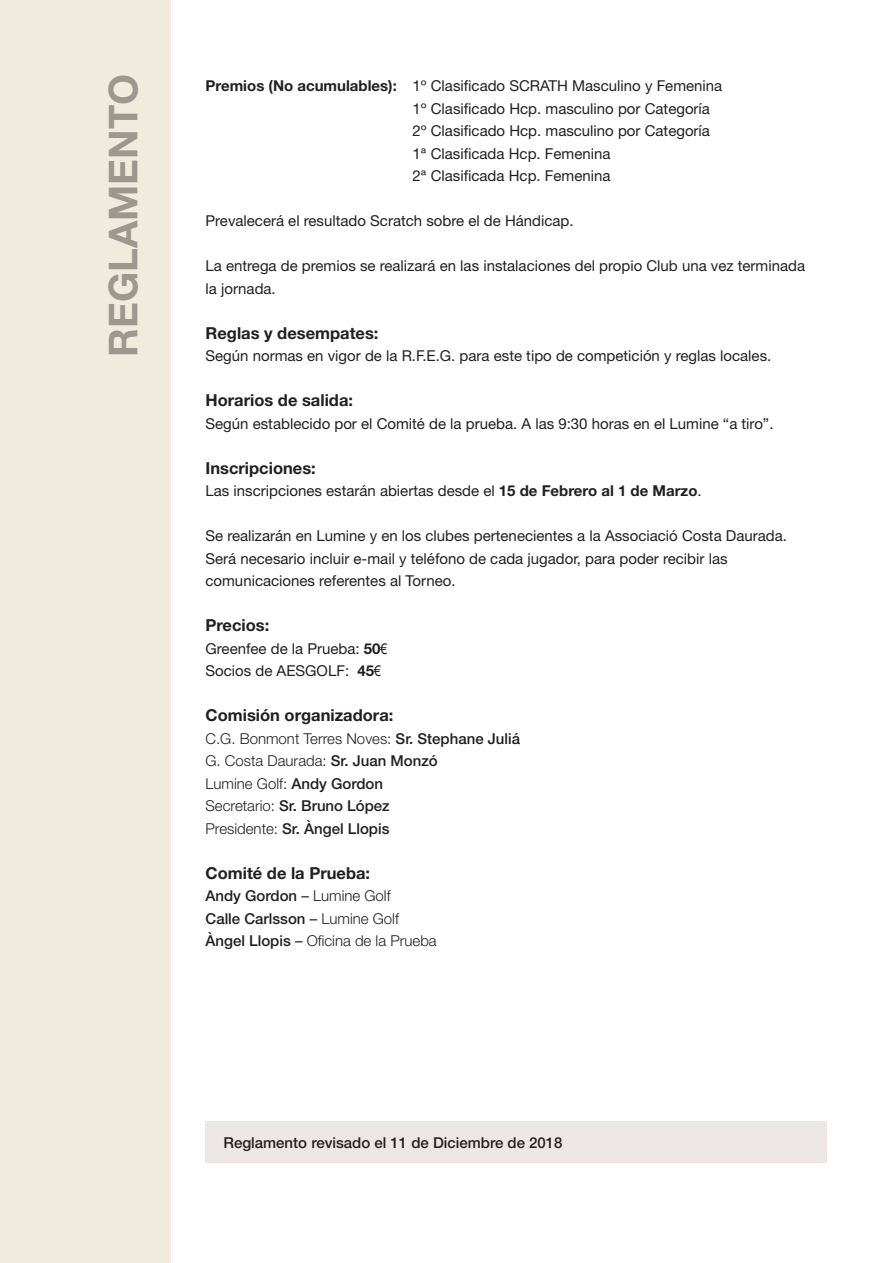
<style>
.page{position:relative;width:893px;height:1263px;background:#fff}
.page>*{position:absolute;margin:0;border:0;box-sizing:border-box;transform-origin:0 0}
.t1{font:700 39.9px "Helvetica Neue";color:#9f9690}
.t2{font:700 16.5px "Helvetica Neue";color:#231f20}
.t3{font:15px/22.5px "Helvetica Neue";color:#231f20}
.t4{font:300 15px/22.5px "Helvetica Neue";color:#231f20}
.t5{font:500 15px "Helvetica Neue";color:#231f20}
.s1{font-weight:700}
.s2{font-family:"Arial Narrow"}
.s3{font-weight:500}
.s4{font-weight:400}
</style>
<div class="page">
<div style="left:206px;top:1121px;width:621px;height:41px;background:#ece7e6"></div>
<div style="left:0;top:0;width:170px;height:1263px;background:#f0ebdd"></div>
<h1 class="t1" style="left:99px;top:357px;width:284px;rotate:-90deg">REGLAMENTO</h1>
<p class="t3" style="left:413px;top:74px;width:311px;text-indent:-207px"><span class="s1">Premios (No acumulables):</span> 1º Clasificado SCRATH Masculino y Femenina 1º Clasificado Hcp. masculino por Categoría 2º Clasificado Hcp. masculino por Categoría 1ª Clasificada Hcp. Femenina<br>2ª Clasificada Hcp. Femenina</p>
<p class="t3" style="left:206px;top:209px;width:370px">Prevalecerá el resultado Scratch sobre el de Hándicap.</p>
<p class="t3" style="left:206px;top:254px;width:601px">La entrega de premios se realizará en las instalaciones del propio Club una vez terminada la jornada.</p>
<p class="t2" style="left:206px;top:323px;width:174px">Reglas y desempates:</p>
<p class="t3" style="left:206px;top:344px;width:567px">Según normas en vigor de la R.F.E.G. para este tipo de competición y reglas locales.</p>
<p class="t2" style="left:206px;top:390px;width:149px">Horarios de salida:</p>
<p class="t3" style="left:206px;top:412px;width:569px">Según establecido por el Comité de la prueba. A las 9:30 horas en el Lumine “a tiro”.</p>
<p class="t2" style="left:206px;top:458px;width:112px">Inscripciones:</p>
<p class="t3" style="left:206px;top:479px;width:498px">Las inscripciones estarán abiertas desde el <span class="s1">15 de Febrero al 1 de Marzo</span>.</p>
<p class="t3" style="left:206px;top:524px;width:583px">Se realizarán en Lumine y en los clubes pertenecientes a la Associació Costa Daurada.<br>Será necesario incluir e-mail y teléfono de cada jugador, para poder recibir las comunicaciones referentes al Torneo.</p>
<p class="t2" style="left:206px;top:615px;width:65px">Precios:</p>
<p class="t3" style="left:206px;top:637px;width:183px">Greenfee de la Prueba: <span class="s1">50</span><span class="s2">€<br></span>Socios de AESGOLF: <span class="s1">45</span><span class="s2">€</span></p>
<p class="t2" style="left:206px;top:705px;width:189px">Comisión organizadora:</p>
<p class="t4" style="left:206px;top:727px;width:316px">C.G. Bonmont Terres Noves: <span class="s3">Sr. Stephane Juliá<br></span>G. Costa Daurada: <span class="s3">Sr. Juan Monzó<br></span>Lumine Golf: <span class="s3">Andy Gordon<br></span>Secretario: <span class="s3">Sr. Bruno López<br></span>Presidente: <span class="s3">Sr. Àngel Llopis</span></p>
<p class="t2" style="left:206px;top:863px;width:166px">Comité de la Prueba:</p>
<p class="t4" style="left:206px;top:884px;width:233px"><span class="s3">Andy Gordon</span> <span class="s4">–</span> Lumine Golf<br><span class="s3">Calle Carlsson</span> <span class="s4">–</span> Lumine Golf<br><span class="s3">Àngel Llopis</span> <span class="s4">–</span> Oficina de la Prueba</p>
<p class="t5" style="left:223px;top:1134px;width:341px">Reglamento revisado el 11 de Diciembre de 2018</p>
</div>
